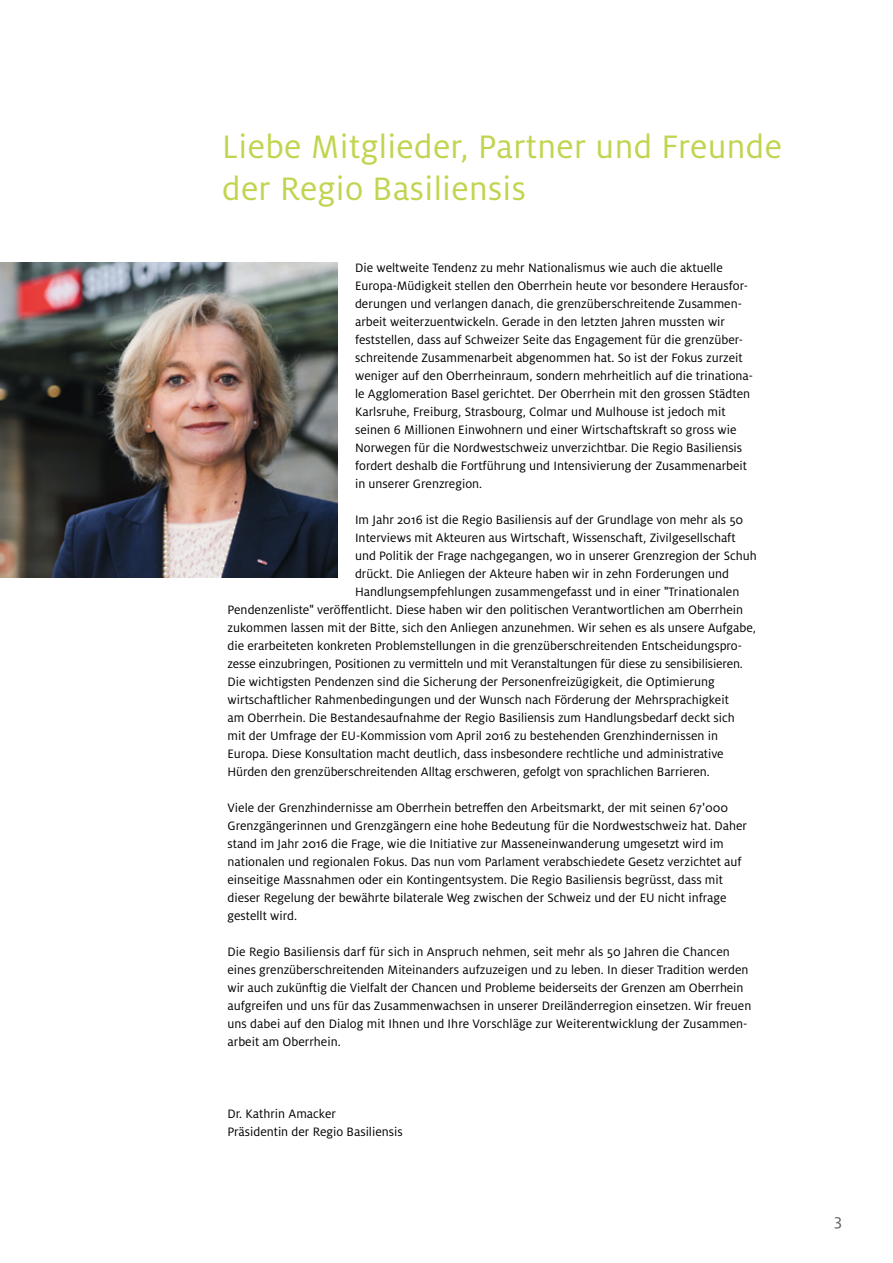
<style>
.page{position:relative;width:893px;height:1263px;background:#fff}
.page>*{position:absolute;margin:0;border:0;box-sizing:border-box;transform-origin:0 0}
.t1{font:36px/42px "Milo Pro";letter-spacing:.01em;color:#c2d44f}
.t2{font:18px "Milo Pro";color:#636362}
.t3{font:13.5px/18px "Milo Pro";color:#000}
</style>
<div class="page">
<img style="left:0;top:263px;width:337px;height:315px">
<h1 class="t1" style="left:222px;top:126px;width:561px">Liebe Mitglieder, Partner und Freunde der Regio Basiliensis</h1>
<p class="t3" style="left:355px;top:258px;width:399px">Die weltweite Tendenz zu mehr Nationalismus wie auch die aktuelle Europa-Müdigkeit stellen den Oberrhein heute vor besondere Herausfor&shy;derungen und verlangen danach, die grenzüberschreitende Zusammen&shy;arbeit weiterzuentwickeln. Gerade in den letzten Jahren mussten wir feststellen, dass auf Schweizer Seite das Engagement für die grenzüber&shy;schreitende Zusammenarbeit abgenommen hat. So ist der Fokus zurzeit weniger auf den Oberrheinraum, sondern mehrheitlich auf die trinationa&shy;le Agglomeration Basel gerichtet. Der Oberrhein mit den grossen Städten Karlsruhe, Freiburg, Strasbourg, Colmar und Mulhouse ist jedoch mit seinen 6 Millionen Einwohnern und einer Wirtschaftskraft so gross wie Norwegen für die Nordwestschweiz unverzichtbar. Die Regio Basiliensis fordert deshalb die Fortführung und Intensivierung der Zusammenarbeit in unserer Grenzregion.</p>
<p class="t3" style="left:355px;top:510px;width:390px">Im Jahr 2016 ist die Regio Basiliensis auf der Grundlage von mehr als 50</p>
<p class="t3" style="left:355px;top:528px;width:382px">Interviews mit Akteuren aus Wirtschaft, Wissenschaft, Zivilgesellschaft</p>
<p class="t3" style="left:355px;top:546px;width:403px">und Politik der Frage nachgegangen, wo in unserer Grenzregion der Schuh</p>
<p class="t3" style="left:355px;top:564px;width:375px">drückt. Die Anliegen der Akteure haben wir in zehn Forderungen und</p>
<p class="t3" style="left:355px;top:582px;width:386px">Handlungsempfehlungen zusammengefasst und in einer "Trinationalen</p>
<p class="t3" style="left:227px;top:600px;width:517px">Pendenzenliste" veröffentlicht. Diese haben wir den politischen Verantwortlichen am Oberrhein</p>
<p class="t3" style="left:227px;top:618px;width:530px">zukommen lassen mit der Bitte, sich den Anliegen anzunehmen. Wir sehen es als unsere Aufgabe,</p>
<p class="t3" style="left:227px;top:636px;width:516px">die erarbeiteten konkreten Problemstellungen in die grenzüberschreitenden Entscheidungspro-</p>
<p class="t3" style="left:227px;top:654px;width:517px">zesse einzubringen, Positionen zu vermitteln und mit Veranstaltungen für diese zu sensibilisieren.</p>
<p class="t3" style="left:227px;top:672px;width:489px">Die wichtigsten Pendenzen sind die Sicherung der Personenfreizügigkeit, die Optimierung</p>
<p class="t3" style="left:227px;top:690px;width:503px">wirtschaftlicher Rahmenbedingungen und der Wunsch nach Förderung der Mehrsprachigkeit</p>
<p class="t3" style="left:227px;top:708px;width:509px">am Oberrhein. Die Bestandesaufnahme der Regio Basiliensis zum Handlungsbedarf deckt sich</p>
<p class="t3" style="left:227px;top:726px;width:492px">mit der Umfrage der EU-Kommission vom April 2016 zu bestehenden Grenzhindernissen in</p>
<p class="t3" style="left:227px;top:744px;width:498px">Europa. Diese Konsultation macht deutlich, dass insbesondere rechtliche und administrative</p>
<p class="t3" style="left:227px;top:762px;width:484px">Hürden den grenzüberschreitenden Alltag erschweren, gefolgt von sprachlichen Barrieren.</p>
<p class="t3" style="left:227px;top:798px;width:521px">Viele der Grenzhindernisse am Oberrhein betreffen den Arbeitsmarkt, der mit seinen 67'000<br>Grenzgängerinnen und Grenzgängern eine hohe Bedeutung für die Nordwestschweiz hat. Daher stand im Jahr 2016 die Frage, wie die Initiative zur Masseneinwanderung umgesetzt wird im nationalen und regionalen Fokus. Das nun vom Parlament verabschiedete Gesetz verzichtet auf einseitige Massnahmen oder ein Kontingentsystem. Die Regio Basiliensis begrüsst, dass mit dieser Regelung der bewährte bilaterale Weg zwischen der Schweiz und der EU nicht infrage gestellt wird.</p>
<p class="t3" style="left:227px;top:942px;width:525px">Die Regio Basiliensis darf für sich in Anspruch nehmen, seit mehr als 50 Jahren die Chancen eines grenzüberschreitenden Miteinanders aufzuzeigen und zu leben. In dieser Tradition werden wir auch zukünftig die Vielfalt der Chancen und Probleme beiderseits der Grenzen am Oberrhein aufgreifen und uns für das Zusammenwachsen in unserer Dreiländerregion einsetzen. Wir freuen uns dabei auf den Dialog mit Ihnen und Ihre Vorschläge zur Weiterentwicklung der Zusammen&shy;arbeit am Oberrhein.</p>
<p class="t3" style="left:227px;top:1104px;width:177px">Dr. Kathrin Amacker<br>Präsidentin der Regio Basiliensis</p>
<h2 class="t2" style="left:834px;top:1210px;width:9px">3</h2>
</div>
